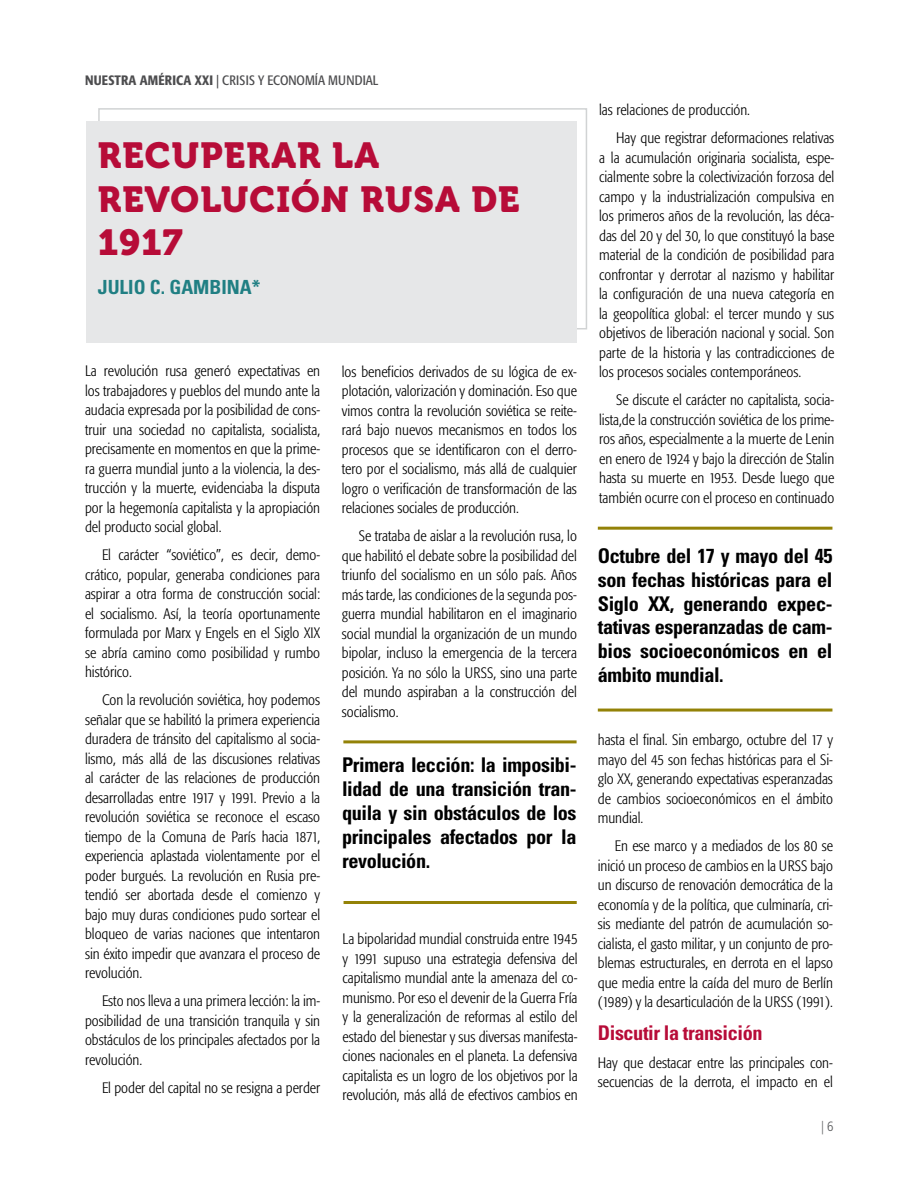
<style>
.page{position:relative;width:918px;height:1188px;background:#fff}
.page>*{position:absolute;margin:0;border:0;box-sizing:border-box;transform-origin:0 0}
.t1{font:36px/43.2px "Museo 900";letter-spacing:.03em;color:#b70c38}
.t2{font:700 condensed 20.25px/24px "Univers LT Std";letter-spacing:-.02em;color:#000;text-align:justify}
.t3{font:700 condensed 20.25px "Univers LT Std";letter-spacing:-.02em;color:#b70c38}
.t4{font:700 condensed 19.5px "Univers LT Std";color:#207f83}
.t5{font:300 condensed 15px/19.5px "Formata";color:#000;text-align:justify}
.t6{font:condensed 13.5px "Formata";color:#4d4d4f}
.t7{font:300 condensed 13.5px "Frutiger LT Std";color:#58595b}
.s1{font-weight:500}
</style>
<div class="page">
<div style="left:98px;top:108px;width:489px;height:221px;border:2px solid #d1d3d4"></div>
<div style="left:86px;top:121px;width:490px;height:221px;background:#e6e7e8"></div>
<hr style="left:598px;top:527px;width:234px;height:3px;background:#938207">
<hr style="left:343px;top:740px;width:234px;height:3px;background:#938207">
<hr style="left:598px;top:709px;width:234px;height:3px;background:#938207">
<hr style="left:344px;top:901px;width:233px;height:3px;background:#938207">
<p class="t6" style="left:85px;top:72px;width:295px"><span class="s1">NUESTRA AMÉRICA XXI</span> | CRISIS Y ECONOMÍA MUNDIAL</p>
<h1 class="t1" style="left:98px;top:135px;width:423px">RECUPERAR LA<br>REVOLUCIÓN RUSA DE<br>1917</h1>
<h3 class="t4" style="left:98px;top:275px;width:164px">JULIO C. GAMBINA*</h3>
<p class="t5" style="left:85px;top:361px;width:237px">La revolución rusa generó expectativas en los trabajadores y pueblos del mundo ante la audacia expresada por la posibilidad de cons&shy;truir una sociedad no capitalista, socialista, precisamente en momentos en que la prime&shy;ra guerra mundial junto a la violencia, la des&shy;trucción y la muerte, evidenciaba la disputa por la hegemonía capitalista y la apropiación del producto social global.</p>
<p class="t5" style="left:85px;top:545px;width:237px;text-indent:17px">El carácter “soviético”, es decir, demo&shy;crático, popular, generaba condiciones para aspirar a otra forma de construcción social: el socialismo. Así, la teoría oportunamente formulada por Marx y Engels en el Siglo XIX se abría camino como posibilidad y rumbo histórico.</p>
<p class="t5" style="left:85px;top:690px;width:237px;text-indent:17px">Con la revolución soviética, hoy podemos señalar que se habilitó la primera experiencia duradera de tránsito del capitalismo al socia&shy;lismo, más allá de las discusiones relativas al carácter de las relaciones de producción desarrolladas entre 1917 y 1991. Previo a la revolución soviética se reconoce el escaso tiempo de la Comuna de París hacia 1871, experiencia aplastada violentamente por el poder burgués. La revolución en Rusia pre&shy;tendió ser abortada desde el comienzo y bajo muy duras condiciones pudo sortear el bloqueo de varias naciones que intentaron sin éxito impedir que avanzara el proceso de revolución.</p>
<p class="t5" style="left:85px;top:991px;width:237px;text-indent:17px">Esto nos lleva a una primera lección: la im&shy;posibilidad de una transición tranquila y sin obstáculos de los principales afectados por la revolución.</p>
<p class="t5" style="left:102px;top:1078px;width:220px">El poder del capital no se resigna a perder</p>
<p class="t5" style="left:342px;top:362px;width:237px">los beneficios derivados de su lógica de ex&shy;plotación, valorización y dominación. Eso que vimos contra la revolución soviética se reite&shy;rará bajo nuevos mecanismos en todos los procesos que se identificaron con el derro&shy;tero por el socialismo, más allá de cualquier logro o verificación de transformación de las relaciones sociales de producción.</p>
<p class="t5" style="left:342px;top:527px;width:237px;text-indent:17px">Se trataba de aislar a la revolución rusa, lo que habilitó el debate sobre la posibilidad del triunfo del socialismo en un sólo país. Años más tarde, las condiciones de la segunda pos&shy;guerra mundial habilitaron en el imaginario social mundial la organización de un mundo bipolar, incluso la emergencia de la tercera posición. Ya no sólo la URSS, sino una parte del mundo aspiraban a la construcción del socialismo.</p>
<h2 class="t2" style="left:342px;top:753px;width:236px">Primera lección: la imposibi&shy;lidad de una transición tran&shy;quila y sin obstáculos de los principales afectados por la revolución.</h2>
<p class="t5" style="left:342px;top:930px;width:237px">La bipolaridad mundial construida entre 1945 y 1991 supuso una estrategia defensiva del capitalismo mundial ante la amenaza del co&shy;munismo. Por eso el devenir de la Guerra Fría y la generalización de reformas al estilo del estado del bienestar y sus diversas manifesta&shy;ciones nacionales en el planeta. La defensiva capitalista es un logro de los objetivos por la revolución, más allá de efectivos cambios en</p>
<p class="t5" style="left:616px;top:96px;width:220px;line-height:28px;text-indent:-17px">las relaciones de producción.<br>Hay que registrar deformaciones relativas</p>
<p class="t5" style="left:599px;top:148px;width:237px">a la acumulación originaria socialista, espe&shy;cialmente sobre la colectivización forzosa del campo y la industrialización compulsiva en los primeros años de la revolución, las déca&shy;das del 20 y del 30, lo que constituyó la base material de la condición de posibilidad para confrontar y derrotar al nazismo y habilitar la configuración de una nueva categoría en la geopolítica global: el tercer mundo y sus objetivos de liberación nacional y social. Son parte de la historia y las contradicciones de los procesos sociales contemporáneos.</p>
<p class="t5" style="left:599px;top:391px;width:237px;text-indent:17px">Se discute el carácter no capitalista, socia&shy;lista,de la construcción soviética de los prime&shy;ros años, especialmente a la muerte de Lenin en enero de 1924 y bajo la dirección de Stalin hasta su muerte en 1953. Desde luego que también ocurre con el proceso en continuado</p>
<h2 class="t2" style="left:598px;top:543px;width:236px">Octubre del 17 y mayo del 45 son fechas históricas para el Siglo XX, generando expec&shy;tativas esperanzadas de cam&shy;bios socioeconómicos en el ámbito mundial.</h2>
<p class="t5" style="left:598px;top:730px;width:237px">hasta el final. Sin embargo, octubre del 17 y mayo del 45 son fechas históricas para el Si&shy;glo XX, generando expectativas esperanzadas de cambios socioeconómicos en el ámbito mundial.</p>
<p class="t5" style="left:598px;top:836px;width:237px;text-indent:17px">En ese marco y a mediados de los 80 se inició un proceso de cambios en la URSS bajo un discurso de renovación democrática de la economía y de la política, que culminaría, cri&shy;sis mediante del patrón de acumulación so&shy;cialista, el gasto militar, y un conjunto de pro&shy;blemas estructurales, en derrota en el lapso que media entre la caída del muro de Berlín (1989) y la desarticulación de la URSS (1991).</p>
<h2 class="t3" style="left:598px;top:1020px;width:166px">Discutir la transición</h2>
<p class="t5" style="left:598px;top:1053px;width:237px">Hay que destacar entre las principales con&shy;secuencias de la derrota, el impacto en el</p>
<p class="t7" style="left:821px;top:1118px;width:14px">| 6</p>
</div>
